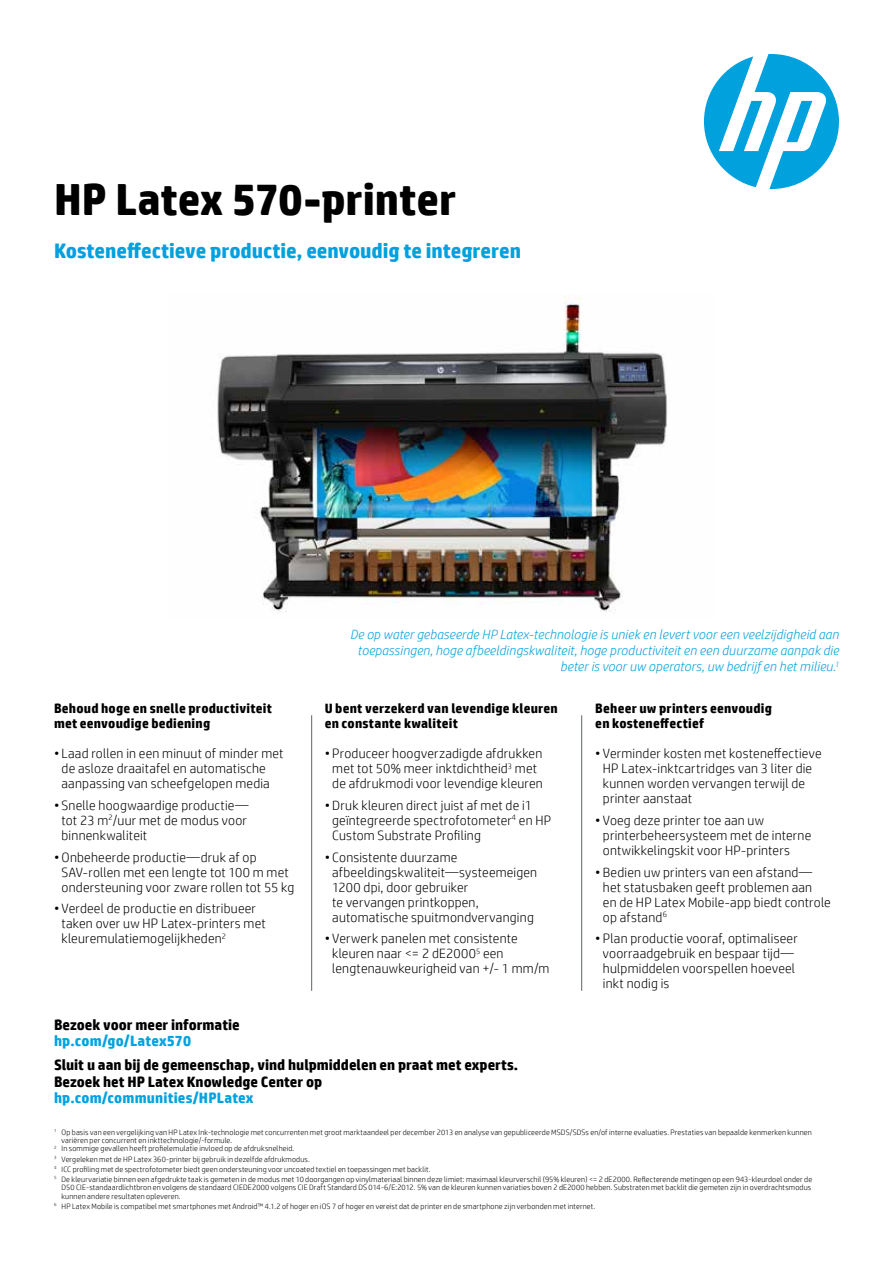
<style>
.page{position:relative;width:893px;height:1263px;background:#fff}
.page>*{position:absolute;margin:0;border:0;box-sizing:border-box;transform-origin:0 0}
.t1{font:700 45px "HP Simplified";letter-spacing:-.005em;color:#000}
.t2{font:700 21px "HP Simplified";letter-spacing:-.005em;color:#00a1dd}
.t3{font:700 15px/16.5px "HP Simplified";color:#000}
.t4{font:700 15px "HP Simplified";letter-spacing:.01em;color:#00a3df}
.t5{font:300 13.5px/15px "HP Simplified";letter-spacing:.015em;color:#000}
.t6{font:italic 300 13.5px/16.2px "HP Simplified";letter-spacing:.01em;color:#00a1dd;text-align:right}
.t7{font:700 13.5px/15px "HP Simplified";letter-spacing:.015em;color:#000}
.t8{font:300 7.8px/10.2px "HP Simplified";letter-spacing:.02em;color:#000}
</style>
<div class="page">
<img style="left:217px;top:297px;width:450px;height:316px">
<svg style="left:704px;top:54px;width:135px;height:135px"></svg>
<hr style="left:311px;top:715px;width:1px;height:276px;background:#5e6468">
<hr style="left:581px;top:715px;width:1px;height:276px;background:#5e6468">
<h1 class="t1" style="left:54px;top:173px;width:404px">HP Latex 570-printer</h1>
<h2 class="t2" style="left:54px;top:238px;width:469px">Kosteneffectieve productie, eenvoudig te integreren</h2>
<p class="t7" style="left:54px;top:701px;width:219px">Behoud hoge en snelle productiviteit met eenvoudige bediening</p>
<p class="t5" style="left:62px;top:746px;width:224px;text-indent:-8px">• Laad rollen in een minuut of minder met de asloze draaitafel en automatische aanpassing van scheefgelopen media</p>
<p class="t5" style="left:62px;top:797px;width:188px;text-align:justify;text-indent:-8px">• Snelle hoogwaardige productie— tot 23 m<sup>2</sup>/uur met de modus voor binnenkwaliteit</p>
<p class="t5" style="left:62px;top:849px;width:234px;text-indent:-8px">• Onbeheerde productie—druk af op<br>SAV-rollen met een lengte tot 100 m met ondersteuning voor zware rollen tot 55 kg</p>
<p class="t5" style="left:62px;top:901px;width:206px;text-indent:-8px">• Verdeel de productie en distribueer taken over uw HP Latex-printers met kleuremulatiemogelijkheden<sup>2</sup></p>
<p class="t6" style="left:350px;top:626px;width:490px">De op water gebaseerde HP Latex-technologie is uniek en levert voor een veelzijdigheid aan toepassingen, hoge afbeeldingskwaliteit, hoge productiviteit en een duurzame aanpak die beter is voor uw operators, uw bedrijf en het milieu.<sup>1</sup></p>
<p class="t7" style="left:325px;top:701px;width:235px">U bent verzekerd van levendige kleuren en constante kwaliteit</p>
<p class="t5" style="left:325px;top:746px;width:220px;text-align:center">• Produceer hoogverzadigde afdrukken met tot 50% meer inktdichtheid<sup>3</sup> met de afdrukmodi voor levendige kleuren</p>
<p class="t5" style="left:332px;top:797px;width:220px;text-indent:-8px">• Druk kleuren direct juist af met de i1 geïntegreerde spectrofotometer<sup>4</sup> en HP<br>Custom Substrate Profiling</p>
<p class="t5" style="left:332px;top:849px;width:206px;text-indent:-8px">• Consistente duurzame afbeeldingskwaliteit—systeemeigen<br>1200 dpi, door gebruiker<br>te vervangen printkoppen, automatische spuitmondvervanging</p>
<p class="t5" style="left:332px;top:931px;width:219px;text-indent:-8px">• Verwerk panelen met consistente kleuren naar &lt;= 2 dE2000<sup>5</sup> een lengtenauwkeurigheid van +/- 1 mm/m</p>
<p class="t7" style="left:595px;top:701px;width:178px">Beheer uw printers eenvoudig en kosteneffectief</p>
<p class="t5" style="left:603px;top:746px;width:220px;text-indent:-8px">• Verminder kosten met kosteneffectieve HP Latex-inktcartridges van 3 liter die kunnen worden vervangen terwijl de printer aanstaat</p>
<p class="t5" style="left:603px;top:812px;width:210px;text-indent:-8px">• Voeg deze printer toe aan uw printerbeheersysteem met de interne ontwikkelingskit voor HP-printers</p>
<p class="t5" style="left:603px;top:864px;width:230px;text-indent:-8px">• Bedien uw printers van een afstand— het statusbaken geeft problemen aan<br>en de HP Latex Mobile-app biedt controle op afstand<sup>6</sup></p>
<p class="t5" style="left:603px;top:931px;width:196px;text-indent:-8px">• Plan productie vooraf, optimaliseer voorraadgebruik en bespaar tijd— hulpmiddelen voorspellen hoeveel inkt nodig is</p>
<p class="t3" style="left:54px;top:1016px;width:187px">Bezoek voor meer informatie</p>
<p class="t4" style="left:54px;top:1032px;width:139px">hp.com/go/Latex570</p>
<p class="t3" style="left:54px;top:1057px;width:466px">Sluit u aan bij de gemeenschap, vind hulpmiddelen en praat met experts.<br>Bezoek het HP Latex Knowledge Center op</p>
<p class="t4" style="left:54px;top:1089px;width:201px">hp.com/communities/HPLatex</p>
<p class="t8" style="left:54px;top:1127px;width:759px"><sup>1</sup> Op basis van een vergelijking van HP Latex Ink-technologie met concurrenten met groot marktaandeel per december 2013 en analyse van gepubliceerde MSDS/SDSs en/of interne evaluaties. Prestaties van bepaalde kenmerken kunnen</p>
<p class="t8" style="left:62px;top:1135px;width:172px">variëren per concurrent en inkttechnologie/-formule.</p>
<p class="t8" style="left:54px;top:1143px;width:242px"><sup>2</sup> In sommige gevallen heeft profielemulatie invloed op de afdruksnelheid.</p>
<p class="t8" style="left:54px;top:1154px;width:760px"><sup>3</sup> Vergeleken met de HP Latex 360-printer bij gebruik in dezelfde afdrukmodus.<br><sup>4</sup> ICC profiling met de spectrofotometer biedt geen ondersteuning voor uncoated textiel en toepassingen met backlit.<br><sup>5</sup> De kleurvariatie binnen een afgedrukte taak is gemeten in de modus met 10 doorgangen op vinylmateriaal binnen deze limiet: maximaal kleurverschil (95% kleuren) &lt;= 2 dE2000. Reflecterende metingen op een 943-kleurdoel onder de</p>
<p class="t8" style="left:62px;top:1183px;width:751px;line-height:8.2px">D50 CIE-standaardlichtbron en volgens de standaard CIEDE2000 volgens CIE Draft Standard DS 014-6/E:2012. 5% van de kleuren kunnen variaties boven 2 dE2000 hebben. Substraten met backlit die gemeten zijn in overdrachtsmodus kunnen andere resultaten opleveren.</p>
<p class="t8" style="left:54px;top:1201px;width:543px"><sup>6</sup> HP Latex Mobile is compatibel met smartphones met Android™ 4.1.2 of hoger en iOS 7 of hoger en vereist dat de printer en de smartphone zijn verbonden met internet.</p>
</div>
